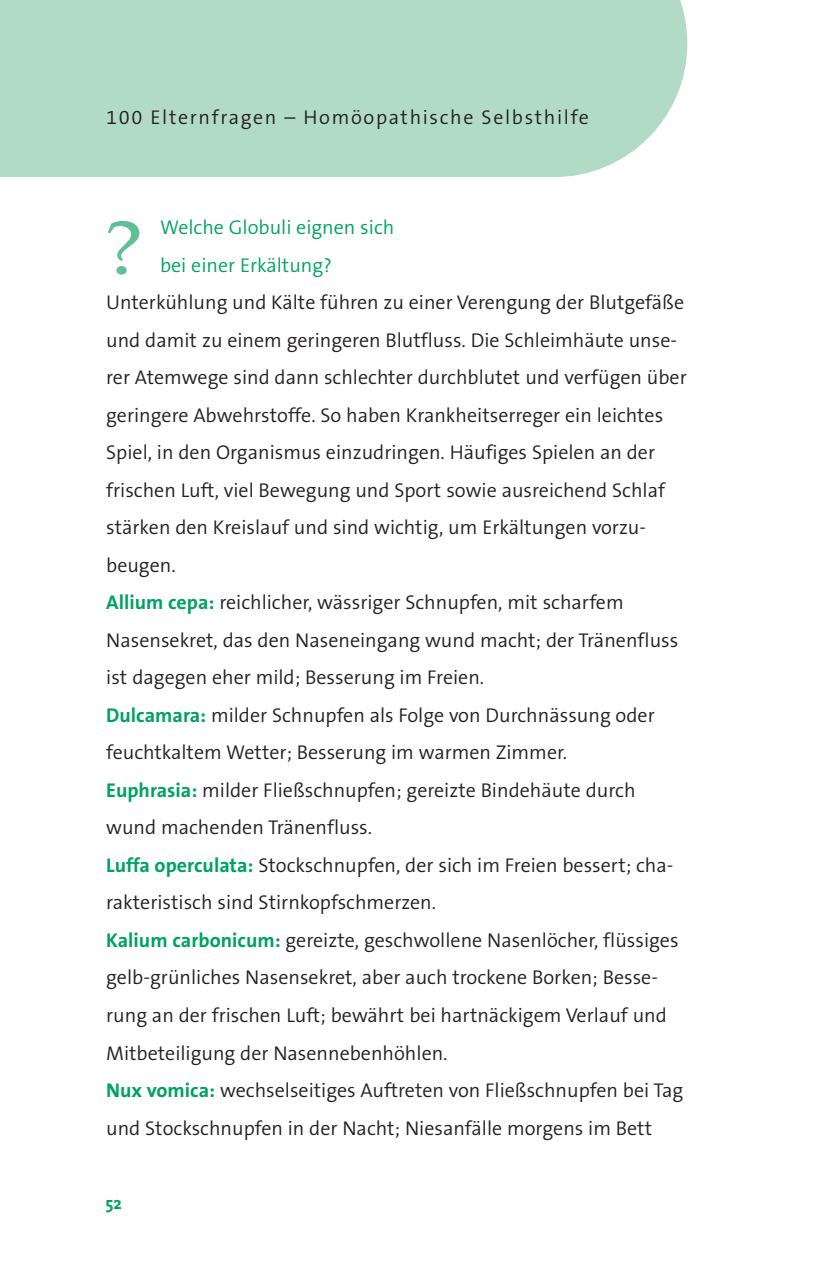
<style>
.page{position:relative;width:829px;height:1276px;background:#fff}
.page>*{position:absolute;margin:0;border:0;box-sizing:border-box;transform-origin:0 0}
.t1{font:75px "Book Antiqua";color:#60bf97;scale:1.2 1}
.t2{font:300 20px/37.5px "The Sans B4";color:#231f20}
.t3{font:300 20px/37.5px "The Sans B4";color:#00a261}
.t4{font:300 20px "The Sans B4";letter-spacing:.08em;color:#231f20}
.t5{font:700 17.5px "The Serif";color:#00a261}
.s1{font-family:"The Sans B7";font-weight:700;color:#00a261}
</style>
<div class="page">
<div style="left:0;top:0;width:688px;height:178px;background:#b1dbc7"></div>
<p class="t4" style="left:106px;top:106px;width:484px">100 Elternfragen – Homöopathische Selbsthilfe</p>
<p class="t3" style="left:160px;top:209px;width:236px">Welche Globuli eignen sich bei einer Erkältung?</p>
<p class="t2" style="left:106px;top:284px;width:582px">Unterkühlung und Kälte führen zu einer Verengung der Blutgefäße und damit zu einem geringeren Blutfluss. Die Schleimhäute unse&shy;rer Atemwege sind dann schlechter durchblutet und verfügen über geringere Abwehrstoffe. So haben Krankheitserreger ein leichtes Spiel, in den Organismus einzudringen. Häufiges Spielen an der frischen Luft, viel Bewegung und Sport sowie ausreichend Schlaf stärken den Kreislauf und sind wichtig, um Erkältungen vorzu&shy;beugen.<br><span class="s1">Allium cepa:</span> reichlicher, wässriger Schnupfen, mit scharfem Nasensekret, das den Naseneingang wund macht; der Tränenfluss ist dagegen eher mild; Besserung im Freien.<br><span class="s1">Dulcamara:</span> milder Schnupfen als Folge von Durchnässung oder feuchtkaltem Wetter; Besserung im warmen Zimmer.<br><span class="s1">Euphrasia:</span> milder Fließschnupfen; gereizte Bindehäute durch wund machenden Tränenfluss.<br><span class="s1">Luffa operculata:</span> Stockschnupfen, der sich im Freien bessert; cha&shy;rakteristisch sind Stirnkopfschmerzen.<br><span class="s1">Kalium carbonicum:</span> gereizte, geschwollene Nasenlöcher, flüssiges gelb-grünliches Nasensekret, aber auch trockene Borken; Besse&shy;rung an der frischen Luft; bewährt bei hartnäckigem Verlauf und Mitbeteiligung der Nasennebenhöhlen.<br><span class="s1">Nux vomica:</span> wechselseitiges Auftreten von Fließschnupfen bei Tag und Stockschnupfen in der Nacht; Niesanfälle morgens im Bett</p>
<h1 class="t1" style="left:104px;top:204px;width:35px">?</h1>
<p class="t5" style="left:105px;top:1197px;width:18px">52</p>
</div>
